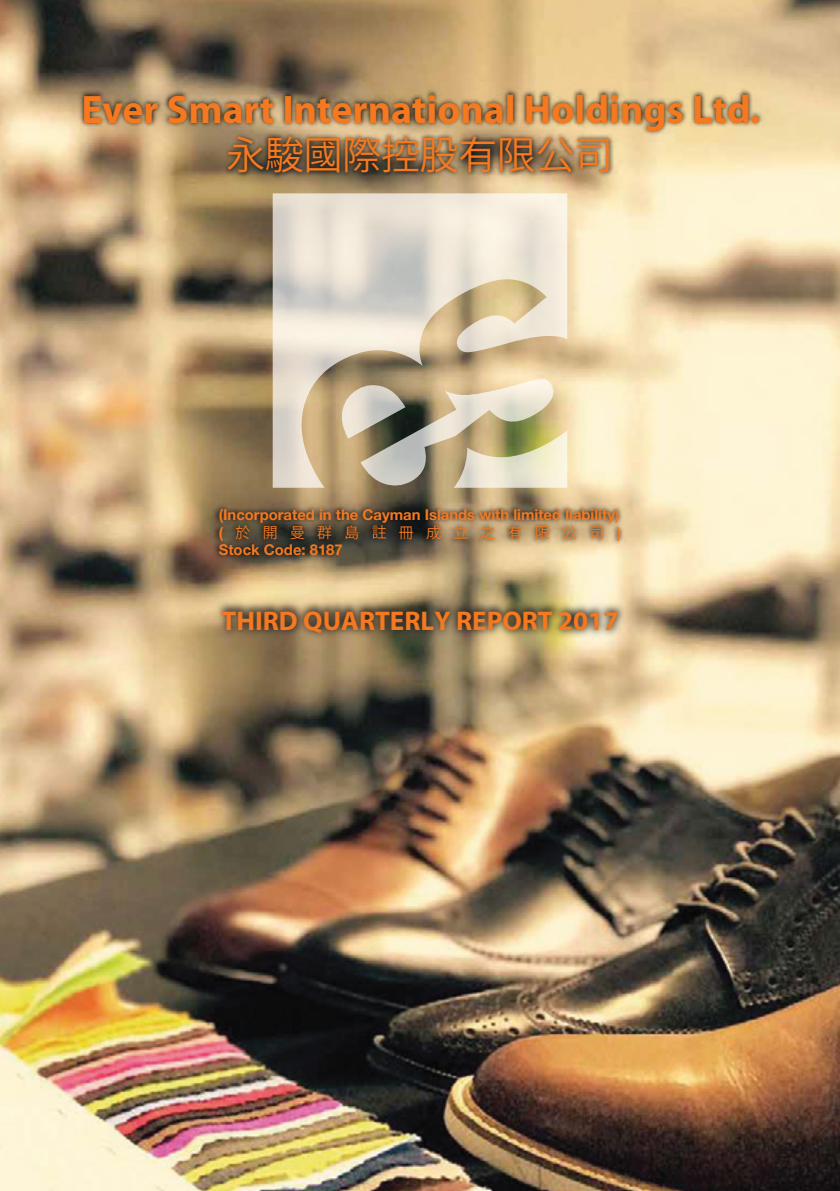
<style>
.page{position:relative;width:840px;height:1191px;background:#fff}
.page>*{position:absolute;margin:0;border:0;box-sizing:border-box;transform-origin:0 0}
.t1{font:700 39.8px "Myriad Pro";color:#f47920}
.t2{font:38.6px "Koz Go Pr 6 N";color:#f47920}
.t3{font:700 27px "Myriad Pro";color:#f47920}
.t4{font:700 14.8px "Helvetica Neue";color:#f47920}
.t5{font:14.8px "Koz Go Pr 6 N";color:#f47920}
.s1{font-family:"Helvetica Neue";font-weight:700}
</style>
<div class="page">
<img style="left:0;top:0;width:839px;height:1191px">
<img style="left:169px;top:458px;width:499px;height:74px">
<img style="left:33px;top:42px;width:773px;height:189px">
<svg style="left:272px;top:193px;width:295px;height:295px;background:#d5cab4"></svg>
<img style="left:146px;top:532px;width:546px;height:178px">
<svg style="left:372px;top:525px;width:14px;height:13px"></svg>
<h1 class="t1" style="left:81px;top:84px;width:679px">Ever Smart International Holdings Ltd.</h1>
<h2 class="t2" style="left:226px;top:133px;width:388px">永駿國際控股有限公司</h2>
<p class="t4" style="left:219px;top:505px;width:402px">(Incorporated in the Cayman Islands with limited liability)</p>
<p class="t5" style="left:219px;top:524px;width:142px"><span class="s1">(</span> 於 開 曼 群 島</p>
<p class="t5" style="left:399px;top:524px;width:224px">冊 成 立 之 有 限 公 司 <span class="s1">)</span></p>
<p class="t4" style="left:219px;top:541px;width:125px">Stock Code: 8187</p>
<h3 class="t3" style="left:221px;top:603px;width:398px">THIRD QUARTERLY REPORT 2017</h3>
</div>
